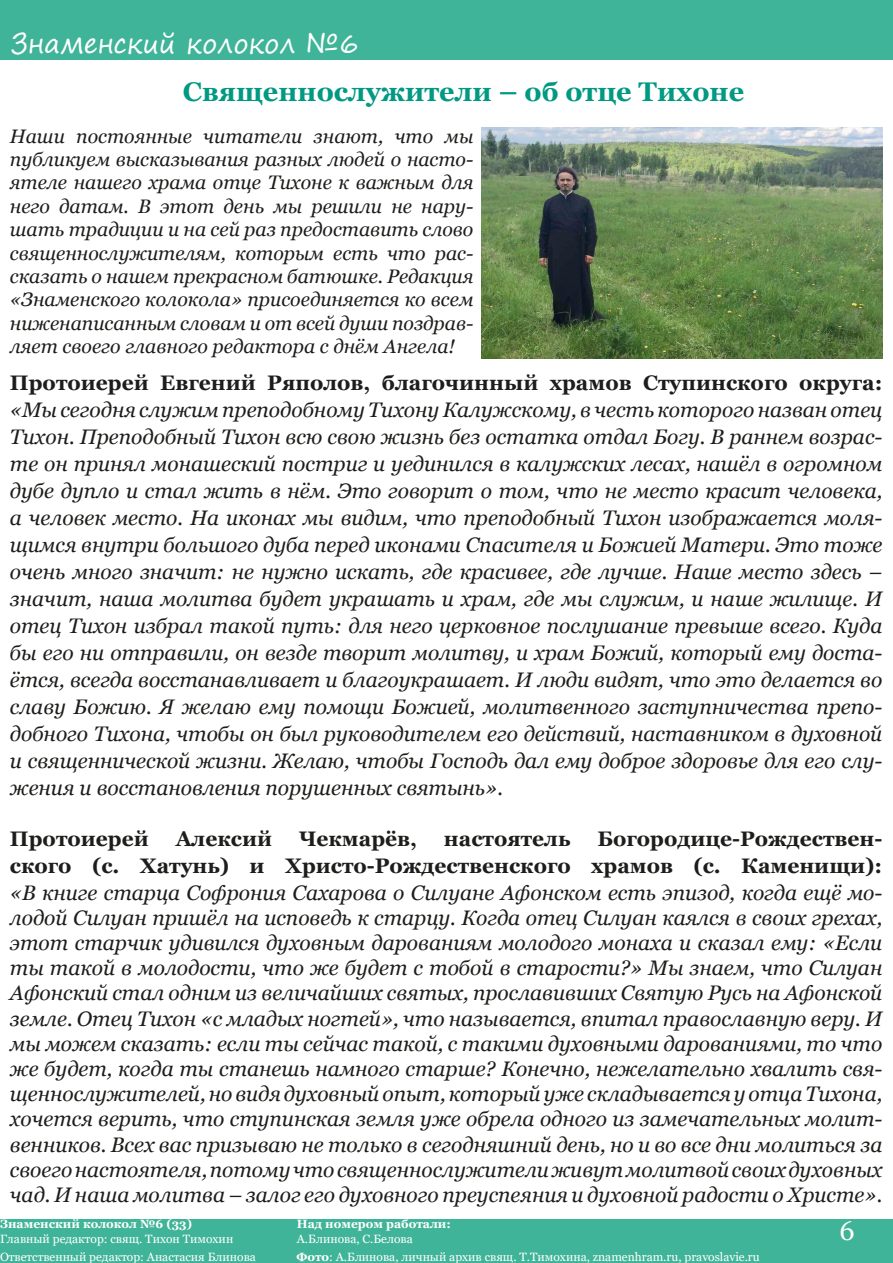
<style>
.page{position:relative;width:893px;height:1263px;background:#fff}
.page>*{position:absolute;margin:0;border:0;box-sizing:border-box;transform-origin:0 0}
.t1{font:700 27px "Georgia";color:#009982}
.t2{font:27px "Segoe Print";color:#fff}
.t3{font:27px "Georgia";color:#fff}
.t4{font:italic 21px/27px "Georgia";color:#1d1d1b;text-align:justify}
.t5{font:700 21px/27px "Georgia";color:#1d1d1b;text-align:right}
.t6{font:italic 19.5px/23.4px "Georgia";color:#1d1d1b;text-align:justify}
.t7{font:12px "Georgia";color:#fff}
.t8{font:700 12px "Georgia";color:#fff}
.s1{font-weight:700}
</style>
<div class="page">
<div style="left:0;top:0;width:893px;height:60px;background:#40b498"></div>
<div style="left:742px;top:1219px;width:151px;height:44px;background:#40b498"></div>
<div style="left:0;top:1219px;width:765px;height:44px;background:#40b498"></div>
<img style="left:482px;top:128px;width:400px;height:231px">
<p class="t2" style="left:11px;top:19px;width:349px">Знаменский колокол №6</p>
<p class="t1" style="left:183px;top:75px;width:563px">Священнослужители – об отце Тихоне</p>
<p class="t6" style="left:10px;top:124px;width:465px">Наши постоянные читатели знают, что мы публикуем высказывания разных людей о насто&shy;ятеле нашего храма отце Тихоне к важным для него датам. В этот день мы решили не нару&shy;шать традиции и на сей раз предоставить слово священнослужителям, которым есть что рас&shy;сказать о нашем прекрасном батюшке. Редакция «Знаменского колокола» присоединяется ко всем ниженаписанным словам и от всей души поздрав&shy;ляет своего главного редактора с днём Ангела!</p>
<p class="t5" style="left:10px;top:369px;width:874px">Протоиерей Евгений Ряполов, благочинный храмов Ступинского округа:</p>
<p class="t4" style="left:10px;top:396px;width:874px">«Мы сегодня служим преподобному Тихону Калужскому, в честь которого назван отец Тихон. Преподобный Тихон всю свою жизнь без остатка отдал Богу. В раннем возрас&shy;те он принял монашеский постриг и уединился в калужских лесах, нашёл в огромном дубе дупло и стал жить в нём. Это говорит о том, что не место красит человека, а человек место. На иконах мы видим, что преподобный Тихон изображается моля&shy;щимся внутри большого дуба перед иконами Спасителя и Божией Матери. Это тоже очень много значит: не нужно искать, где красивее, где лучше. Наше место здесь – значит, наша молитва будет украшать и храм, где мы служим, и наше жилище. И отец Тихон избрал такой путь: для него церковное послушание превыше всего. Куда бы его ни отправили, он везде творит молитву, и храм Божий, который ему доста&shy;ётся, всегда восстанавливает и благоукрашает. И люди видят, что это делается во славу Божию. Я желаю ему помощи Божией, молитвенного заступничества препо&shy;добного Тихона, чтобы он был руководителем его действий, наставником в духовной и священнической жизни. Желаю, чтобы Господь дал ему доброе здоровье для его слу&shy;жения и восстановления порушенных святынь».</p>
<p class="t5" style="left:10px;top:825px;width:140px">Протоиерей</p>
<p class="t5" style="left:176px;top:825px;width:98px">Алексий</p>
<p class="t5" style="left:299px;top:825px;width:119px">Чекмарёв,</p>
<p class="t5" style="left:444px;top:825px;width:128px">настоятель</p>
<p class="t5" style="left:10px;top:825px;width:874px">Богородице-Рождествен-<br>ского (с. Хатунь) и Христо-Рождественского храмов (с. Каменищи):</p>
<p class="t4" style="left:10px;top:880px;width:874px;line-height:25.2px">«В книге старца Софрония Сахарова о Силуане Афонском есть эпизод, когда ещё мо&shy;лодой Силуан пришёл на исповедь к старцу. Когда отец Силуан каялся в своих грехах, этот старчик удивился духовным дарованиям молодого монаха и сказал ему: «Если ты такой в молодости, что же будет с тобой в старости?» Мы знаем, что Силуан Афонский стал одним из величайших святых, прославивших Святую Русь на Афонской земле. Отец Тихон «с младых ногтей», что называется, впитал православную веру. И мы можем сказать: если ты сейчас такой, с такими духовными дарованиями, то что же будет, когда ты станешь намного старше? Конечно, нежелательно хвалить свя&shy;щеннослужителей, но видя духовный опыт, который уже складывается у отца Тихона, хочется верить, что ступинская земля уже обрела одного из замечательных молит&shy;венников. Всех вас призываю не только в сегодняшний день, но и во все дни молиться за своего настоятеля, потому что священнослужители живут молитвой своих духовных чад. И наша молитва – залог его духовного преуспеяния и духовной радости о Христе».</p>
<p class="t8" style="left:0;top:1216px;width:194px">Знаменский колокол №6 (33)</p>
<p class="t8" style="left:297px;top:1216px;width:156px">Над номером работали:</p>
<p class="t7" style="left:0;top:1231px;width:235px">Главный редактор: свящ. Тихон Тимохин</p>
<p class="t7" style="left:297px;top:1231px;width:117px">А.Блинова, С.Белова</p>
<p class="t7" style="left:0;top:1249px;width:257px">Ответственный редактор: Анастасия Блинова</p>
<p class="t7" style="left:296px;top:1249px;width:465px"><span class="s1">Фото</span>: А.Блинова, личный архив свящ. Т.Тимохина, znamenhram.ru, pravoslavie.ru</p>
<p class="t3" style="left:840px;top:1214px;width:17px">6</p>
</div>
